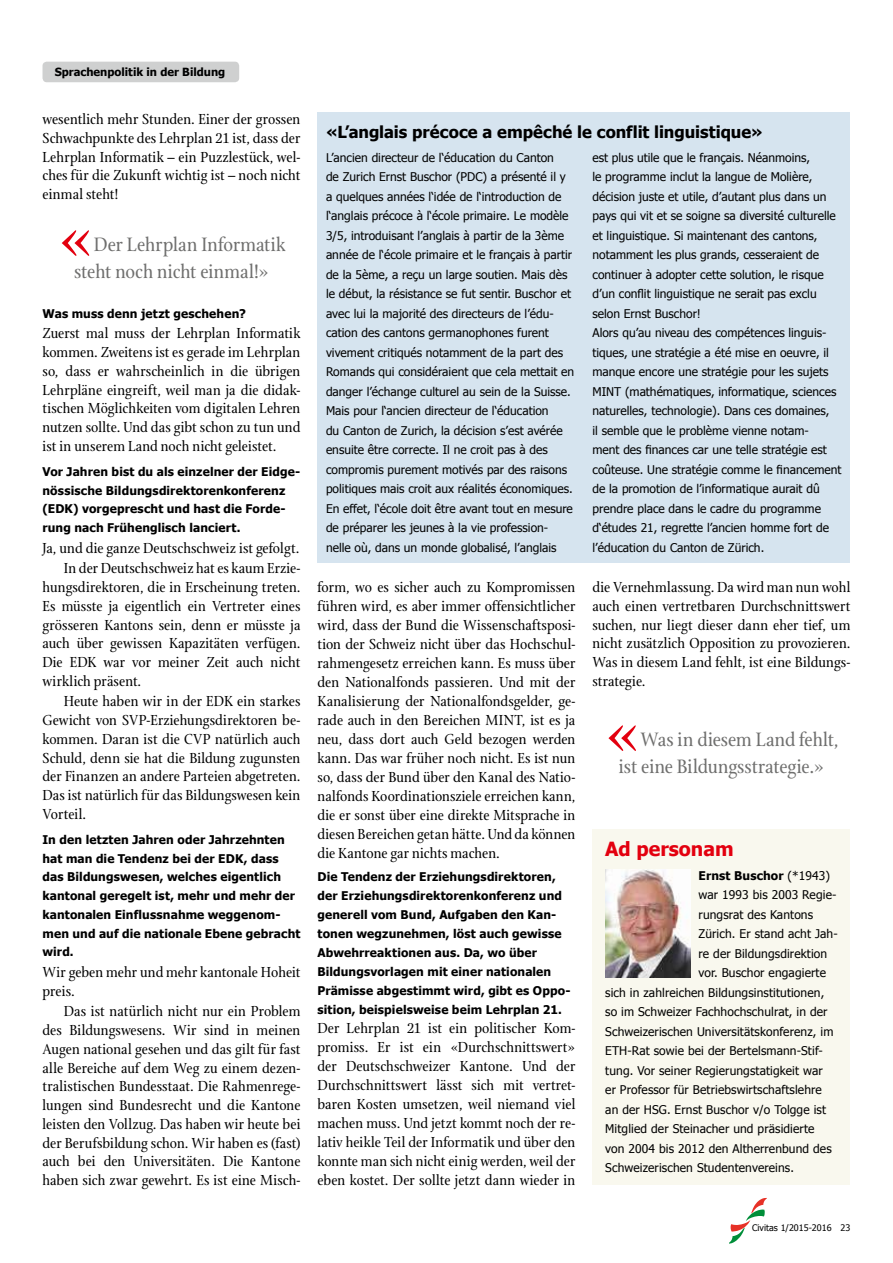
<style>
.page{position:relative;width:893px;height:1263px;background:#fff}
.page>*{position:absolute;margin:0;border:0;box-sizing:border-box;transform-origin:0 0}
.t1{font:72px "Stone Print";color:#e3000f}
.t2{font:21px/27px "Stone Print";letter-spacing:-.005em;color:#6f6f6e}
.t3{font:700 19.5px "Tahoma";color:#e3000f}
.t4{font:700 16.5px "Tahoma";color:#000}
.t5{font:15.75px/18.8px "Stone Print";color:#000;text-align:justify}
.t6{font:12px/19.5px "Tahoma";color:#000}
.t7{font:700 12px/18.8px "Tahoma";letter-spacing:.01em;color:#000}
.t8{font:700 11.25px "Tahoma";color:#000}
.t9{font:9px "Tahoma";color:#000}
.s1{font-weight:400}
</style>
<div class="page">
<svg style="left:729px;top:1198px;width:37px;height:46px"></svg>
<div style="left:592px;top:829px;width:258px;height:356px;background:#f9f8ee"></div>
<div style="left:317px;top:112px;width:533px;height:451px;background:#d6e4ef"></div>
<div style="left:43px;top:62px;width:196px;height:20px;background:#cfd0d0;border-radius:4px"></div>
<img style="left:606px;top:870px;width:84px;height:107px">
<p class="t8" style="left:55px;top:64px;width:172px">Sprachenpolitik in der Bildung</p>
<p class="t5" style="left:43px;top:110px;width:259px">wesentlich mehr Stunden. Einer der grossen Schwachpunkte des Lehrplan 21 ist, dass der Lehrplan Informatik – ein Puzzlestück, wel&shy;ches für die Zukunft wichtig ist – noch nicht einmal steht!</p>
<h1 class="t1" style="left:57px;top:196px;width:37px">«</h1>
<h2 class="t2" style="left:74px;top:231px;width:213px;text-indent:20px">Der Lehrplan Informatik steht noch nicht einmal!»</h2>
<p class="t7" style="left:43px;top:303px;width:205px">Was muss denn jetzt geschehen?</p>
<p class="t5" style="left:43px;top:324px;width:259px">Zuerst mal muss der Lehrplan Informatik kommen. Zweitens ist es gerade im Lehrplan so, dass er wahrscheinlich in die übrigen Lehrpläne eingreift, weil man ja die didak&shy;tischen Möglichkeiten vom digitalen Lehren nutzen sollte. Und das gibt schon zu tun und ist in unserem Land noch nicht geleistet.</p>
<p class="t7" style="left:43px;top:461px;width:259px">Vor Jahren bist du als einzelner der Eidge&shy;nössische Bildungsdirektorenkonferenz (EDK) vorgeprescht und hast die Forde&shy;rung nach Frühenglisch lanciert.</p>
<p class="t5" style="left:43px;top:537px;width:259px;line-height:20.7px;text-align:right">Ja, und die ganze Deutschschweiz ist gefolgt.<br>In der Deutschschweiz hat es kaum Erzie-</p>
<p class="t5" style="left:43px;top:578px;width:259px">hungsdirektoren, die in Erscheinung treten.<br>Es müsste ja eigentlich ein Vertreter eines grösseren Kantons sein, denn er müsste ja auch über gewissen Kapazitäten verfügen.<br>Die EDK war vor meiner Zeit auch nicht wirklich präsent.</p>
<p class="t5" style="left:43px;top:692px;width:259px;text-indent:21px">Heute haben wir in der EDK ein starkes Gewicht von SVP-Erziehungsdirektoren be&shy;kommen. Daran ist die CVP natürlich auch Schuld, denn sie hat die Bildung zugunsten der Finanzen an andere Parteien abgetreten.<br>Das ist natürlich für das Bildungswesen kein Vorteil.</p>
<p class="t7" style="left:43px;top:829px;width:259px">In den letzten Jahren oder Jahrzehnten hat man die Tendenz bei der EDK, dass das Bildungswesen, welches eigentlich kantonal geregelt ist, mehr und mehr der kantonalen Einflussnahme weggenom&shy;men und auf die nationale Ebene gebracht wird.</p>
<p class="t5" style="left:43px;top:963px;width:259px">Wir geben mehr und mehr kantonale Hoheit preis.</p>
<p class="t5" style="left:43px;top:1002px;width:259px;text-indent:21px">Das ist natürlich nicht nur ein Problem des Bildungswesens. Wir sind in meinen Augen national gesehen und das gilt für fast alle Bereiche auf dem Weg zu einem dezen&shy;tralistischen Bundesstaat. Die Rahmenrege&shy;lungen sind Bundesrecht und die Kantone leisten den Vollzug. Das haben wir heute bei der Berufsbildung schon. Wir haben es (fast) auch bei den Universitäten. Die Kantone haben sich zwar gewehrt. Es ist eine Misch-</p>
<p class="t4" style="left:326px;top:120px;width:438px">«L’anglais précoce a empêché le conflit linguistique»</p>
<p class="t6" style="left:326px;top:147px;width:250px">L’ancien directeur de l‘éducation du Canton<br>de Zurich Ernst Buschor (PDC) a présenté il y a quelques années l‘idée de l‘introduction de l‘anglais précoce à l‘école primaire. Le modèle 3/5, introduisant l’anglais à partir de la 3ème année de l‘école primaire et le français à partir de la 5ème, a reçu un large soutien. Mais dès le début, la résistance se fut sentir. Buschor et avec lui la majorité des directeurs de l’édu&shy;cation des cantons germanophones furent vivement critiqués notamment de la part des Romands qui considéraient que cela mettait en danger l’échange culturel au sein de la Suisse.<br>Mais pour l‘ancien directeur de l‘éducation<br>du Canton de Zurich, la décision s’est avérée ensuite être correcte. Il ne croit pas à des compromis purement motivés par des raisons politiques mais croit aux réalités économiques.<br>En effet, l‘école doit être avant tout en mesure de préparer les jeunes à la vie profession&shy;nelle où, dans un monde globalisé, l’anglais</p>
<p class="t6" style="left:592px;top:147px;width:251px">est plus utile que le français. Néanmoins,<br>le programme inclut la langue de Molière, décision juste et utile, d’autant plus dans un pays qui vit et se soigne sa diversité culturelle et linguistique. Si maintenant des cantons, notamment les plus grands, cesseraient de continuer à adopter cette solution, le risque d’un conflit linguistique ne serait pas exclu selon Ernst Buschor!<br>Alors qu’au niveau des compétences linguis&shy;tiques, une stratégie a été mise en oeuvre, il manque encore une stratégie pour les sujets MINT (mathématiques, informatique, sciences naturelles, technologie). Dans ces domaines,<br>il semble que le problème vienne notam-<br>ment des finances car une telle stratégie est coûteuse. Une stratégie comme le financement de la promotion de l’informatique aurait dû prendre place dans le cadre du programme d‘études 21, regrette l’ancien homme fort de l’éducation du Canton de Zürich.</p>
<p class="t5" style="left:317px;top:578px;width:259px">form, wo es sicher auch zu Kompromissen führen wird, es aber immer offensichtlicher wird, dass der Bund die Wissenschaftsposi&shy;tion der Schweiz nicht über das Hochschul&shy;rahmengesetz erreichen kann. Es muss über den Nationalfonds passieren. Und mit der Kanalisierung der Nationalfondsgelder, ge&shy;rade auch in den Bereichen MINT, ist es ja neu, dass dort auch Geld bezogen werden kann. Das war früher noch nicht. Es ist nun so, dass der Bund über den Kanal des Natio&shy;nalfonds Koordinationsziele erreichen kann, die er sonst über eine direkte Mitsprache in diesen Bereichen getan hätte. Und da können die Kantone gar nichts machen.</p>
<p class="t7" style="left:317px;top:867px;width:255px">Die Tendenz der Erziehungsdirektoren, der Erziehungsdirektorenkonferenz und generell vom Bund, Aufgaben den Kan&shy;tonen wegzunehmen, löst auch gewisse Abwehrreaktionen aus. Da, wo über Bildungsvorlagen mit einer nationalen Prämisse abgestimmt wird, gibt es Oppo&shy;sition, beispielsweise beim Lehrplan 21.</p>
<p class="t5" style="left:317px;top:1019px;width:259px">Der Lehrplan 21 ist ein politischer Kom&shy;promiss. Er ist ein «Durchschnittswert» der Deutschschweizer Kantone. Und der Durchschnittswert lässt sich mit vertret&shy;baren Kosten umsetzen, weil niemand viel machen muss. Und jetzt kommt noch der re&shy;lativ heikle Teil der Informatik und über den konnte man sich nicht einig werden, weil der eben kostet. Der sollte jetzt dann wieder in</p>
<p class="t5" style="left:592px;top:578px;width:259px">die Vernehmlassung. Da wird man nun wohl auch einen vertretbaren Durchschnittswert suchen, nur liegt dieser dann eher tief, um nicht zusätzlich Opposition zu provozieren.<br>Was in diesem Land fehlt, ist eine Bildungs&shy;strategie.</p>
<h1 class="t1" style="left:604px;top:691px;width:37px">«</h1>
<h2 class="t2" style="left:619px;top:726px;width:221px;text-indent:22px">Was in diesem Land fehlt, ist eine Bildungsstrategie.»</h2>
<p class="t3" style="left:605px;top:835px;width:130px">Ad personam</p>
<p class="t7" style="left:699px;top:865px;width:133px">Ernst Buschor <span class="s1">(*1943)</span></p>
<p class="t6" style="left:699px;top:885px;width:139px">war 1993 bis 2003 Regie-</p>
<p class="t6" style="left:699px;top:904px;width:116px">rungsrat des Kantons</p>
<p class="t6" style="left:699px;top:924px;width:141px">Zürich. Er stand acht Jah-</p>
<p class="t6" style="left:699px;top:943px;width:130px">re der Bildungsdirektion</p>
<p class="t6" style="left:699px;top:963px;width:129px">vor. Buschor engagierte</p>
<p class="t6" style="left:605px;top:982px;width:221px">sich in zahlreichen Bildungsinstitutionen,</p>
<p class="t6" style="left:605px;top:1002px;width:224px">so im Schweizer Fachhochschulrat, in der</p>
<p class="t6" style="left:605px;top:1021px;width:230px">Schweizerischen Universitätskonferenz, im</p>
<p class="t6" style="left:605px;top:1041px;width:219px">ETH-Rat sowie bei der Bertelsmann-Stif-</p>
<p class="t6" style="left:605px;top:1060px;width:219px">tung. Vor seiner Regierungstatigkeit war</p>
<p class="t6" style="left:605px;top:1080px;width:218px">er Professor für Betriebswirtschaftslehre</p>
<p class="t6" style="left:605px;top:1099px;width:222px">an der HSG. Ernst Buschor v/o Tolgge ist</p>
<p class="t6" style="left:605px;top:1119px;width:211px">Mitglied der Steinacher und präsidierte</p>
<p class="t6" style="left:605px;top:1138px;width:228px">von 2004 bis 2012 den Altherrenbund des</p>
<p class="t6" style="left:605px;top:1158px;width:190px">Schweizerischen Studentenvereins.</p>
<p class="t9" style="left:752px;top:1222px;width:100px">Civitas 1/2015-2016 23</p>
</div>
